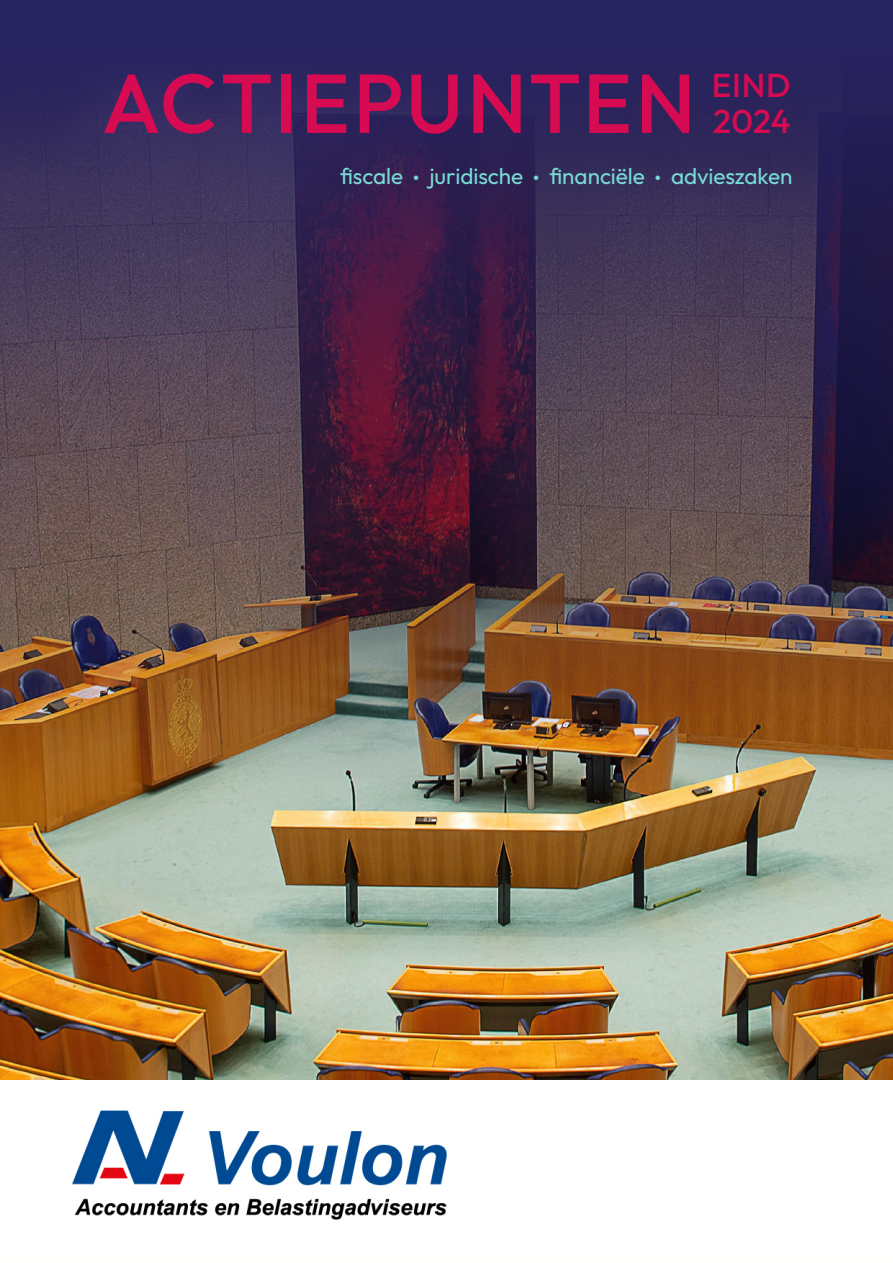
<style>
.page{position:relative;width:893px;height:1263px;background:#fff}
.page>*{position:absolute;margin:0;border:0;box-sizing:border-box;transform-origin:0 0}
.t1{font:500 97.95px "Outfit";letter-spacing:.03em;color:#d60b52}
.t2{font:500 83.4px "Outfit";letter-spacing:.035em;color:#d60b52}
.t3{font:500 33.15px/35.4px "Outfit";letter-spacing:.02em;color:#d60b52}
.t4{font:22.5px "Outfit";letter-spacing:-.005em;color:#77dbd3}
</style>
<div class="page">
<img style="left:0;top:814px;width:893px;height:266px">
<img style="left:0;top:0;width:893px;height:814px">
<img style="left:72px;top:1110px;width:376px;height:110px">
<h1 class="t1" style="left:102px;top:46px;width:696px">ACTIEPUNTEN</h1>
<p class="t4" style="left:340px;top:163px;width:454px">fiscale • juridische • financiële • advieszaken</p>
<h2 class="t2" style="left:102px;top:56px;width:595px">ACTIEPUNTEN</h2>
<h3 class="t3" style="left:712px;top:68px;width:80px">EIND<br>2024</h3>
</div>
